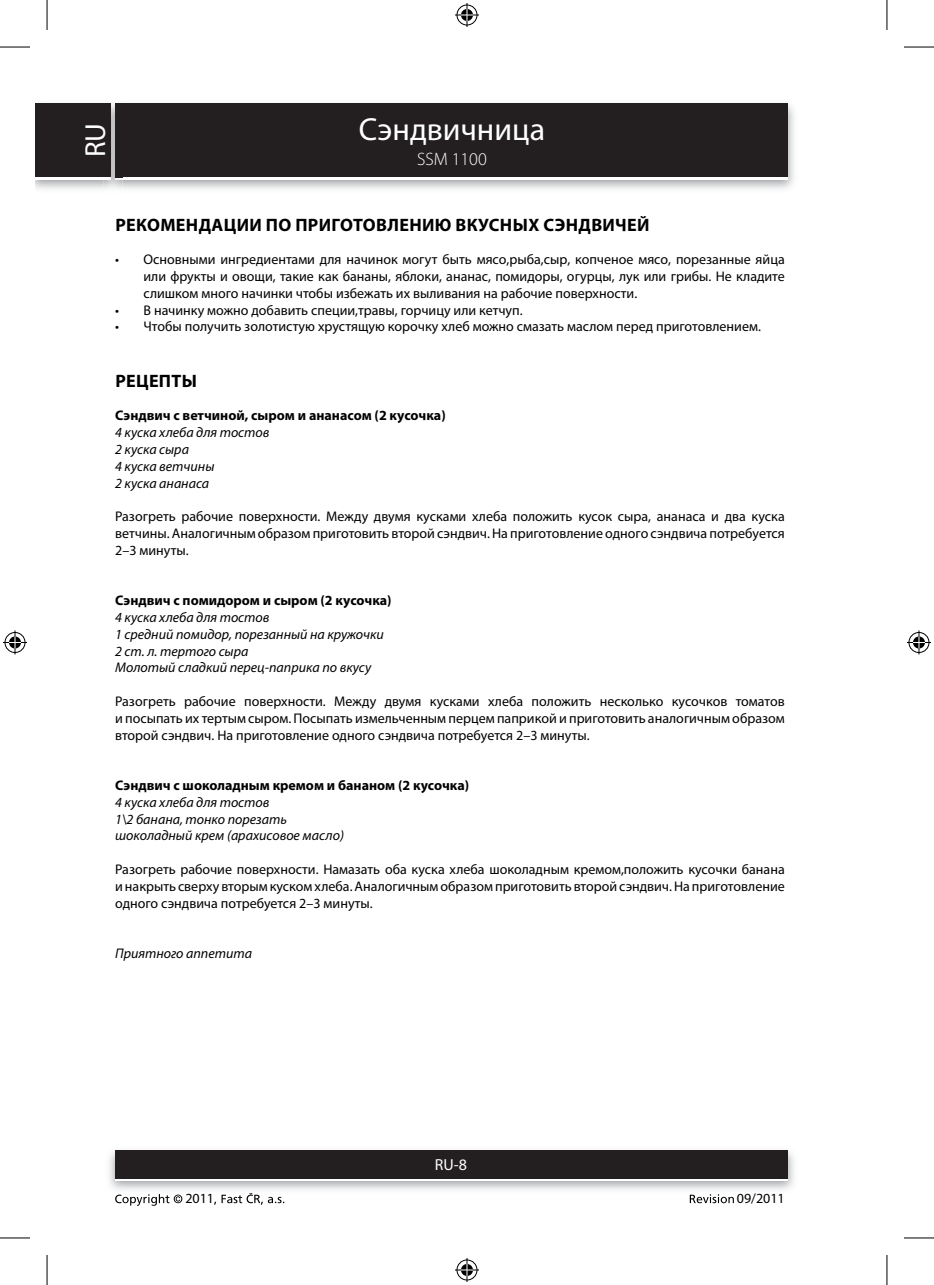
<style>
.page{position:relative;width:934px;height:1285px;background:#fff}
.page>*{position:absolute;margin:0;border:0;box-sizing:border-box;transform-origin:0 0}
.t1{font:32px "Myriad Pro";color:#fff}
.t2{font:29px "Myriad Pro";color:#fff}
.t3{font:700 18px "Myriad Pro";letter-spacing:.02em;color:#000}
.t4{font:300 18px "Myriad Pro";color:#fff}
.t5{font:16px "Myriad Pro";color:#fff}
.t6{font:14px/16.8px "Myriad Pro";color:#000;text-align:justify}
.t7{font:italic 14px/16.8px "Myriad Pro";color:#000}
.t8{font:700 14px "Myriad Pro";color:#000}
</style>
<div class="page">
<img style="left:36px;top:103px;width:758px;height:86px">
<div style="left:115px;top:106px;width:672px;height:74px;background:#fff"></div>
<div style="left:115px;top:104px;width:672px;height:73px;background:#231f20"></div>
<img style="left:109px;top:1150px;width:685px;height:43px">
<div style="left:115px;top:1153px;width:672px;height:28px;background:linear-gradient(to right,#fff,#fff)"></div>
<div style="left:115px;top:1150px;width:672px;height:28px;background:#231f20"></div>
<img style="left:104px;top:103px;width:18px;height:86px">
<img style="left:115px;top:177px;width:7px;height:3px">
<svg style="left:115px;top:104px;width:7px;height:2px"></svg>
<img style="left:115px;top:106px;width:7px;height:71px">
<div style="left:36px;top:106px;width:75px;height:74px;background:#fff"></div>
<div style="left:36px;top:104px;width:75px;height:73px;background:#231f20"></div>
<svg style="left:115px;top:1194px;width:67px;height:11px"></svg>
<svg style="left:214px;top:1193px;width:70px;height:11px"></svg>
<svg style="left:689px;top:1194px;width:44px;height:9px"></svg>
<hr style="left:0;top:47px;width:30px;height:1px;background:#000">
<hr style="left:903px;top:47px;width:30px;height:1px;background:#000">
<hr style="left:0;top:1237px;width:30px;height:1px;background:#000">
<hr style="left:903px;top:1237px;width:30px;height:1px;background:#000">
<hr style="left:47px;top:0;width:1px;height:30px;background:#000">
<hr style="left:47px;top:1255px;width:1px;height:30px;background:#000">
<hr style="left:886px;top:0;width:1px;height:30px;background:#000">
<hr style="left:886px;top:1255px;width:1px;height:30px;background:#000">
<svg style="left:455px;top:3px;width:24px;height:24px"></svg>
<svg style="left:455px;top:1258px;width:24px;height:24px"></svg>
<svg style="left:3px;top:630px;width:24px;height:24px"></svg>
<svg style="left:907px;top:630px;width:23px;height:24px"></svg>
<h2 class="t2" style="left:84px;top:157px;width:36px;rotate:-90deg">RU</h2>
<h1 class="t1" style="left:358px;top:117px;width:188px">Сэндвичница</h1>
<p class="t4" style="left:417px;top:152px;width:71px">SSM 1100</p>
<p class="t3" style="left:115px;top:218px;width:535px">РЕКОМЕНДАЦИИ ПО ПРИГОТОВЛЕНИЮ ВКУСНЫХ СЭНДВИЧЕЙ</p>
<p class="t6" style="left:143px;top:252px;width:642px;text-indent:-28px">• Основными ингредиентами для начинок могут быть мясо,рыба,сыр, копченое мясо, порезанные яйца или фрукты и овощи, такие как бананы, яблоки, ананас, помидоры, огурцы, лук или грибы. Не кладите слишком много начинки чтобы избежать их выливания на рабочие поверхности.</p>
<p class="t6" style="left:115px;top:303px;width:409px">• В начинку можно добавить специи,травы, горчицу или кетчуп.</p>
<p class="t6" style="left:115px;top:319px;width:647px">• Чтобы получить золотистую хрустящую корочку хлеб можно смазать маслом перед приготовлением.</p>
<p class="t3" style="left:115px;top:374px;width:83px">РЕЦЕПТЫ</p>
<p class="t8" style="left:115px;top:410px;width:332px">Сэндвич с ветчиной, сыром и ананасом (2 кусочка)</p>
<p class="t7" style="left:115px;top:425px;width:156px">4 куска хлеба для тостов<br>2 куска сыра<br>4 куска ветчины<br>2 куска ананаса</p>
<p class="t6" style="left:115px;top:509px;width:671px">Разогреть рабочие поверхности. Между двумя кусками хлеба положить кусок сыра, ананаса и два куска ветчины. Аналогичным образом приготовить второй сэндвич. На приготовление одного сэндвича потребуется 2–3 минуты.</p>
<p class="t8" style="left:115px;top:595px;width:278px">Сэндвич с помидором и сыром (2 кусочка)</p>
<p class="t7" style="left:115px;top:610px;width:270px">4 куска хлеба для тостов<br>1 средний помидор, порезанный на кружочки<br>2 ст. л. тертого сыра<br>Молотый сладкий перец-паприка по вкусу</p>
<p class="t6" style="left:115px;top:694px;width:671px">Разогреть рабочие поверхности. Между двумя кусками хлеба положить несколько кусочков томатов и посыпать их тертым сыром. Посыпать измельченным перцем паприкой и приготовить аналогичным образом второй сэндвич. На приготовление одного сэндвича потребуется 2–3 минуты.</p>
<p class="t8" style="left:115px;top:780px;width:355px">Сэндвич с шоколадным кремом и бананом (2 кусочка)</p>
<p class="t7" style="left:115px;top:795px;width:230px">4 куска хлеба для тостов<br>1\2 банана, тонко порезать шоколадный крем (арахисовое масло)</p>
<p class="t6" style="left:115px;top:862px;width:671px">Разогреть рабочие поверхности. Намазать оба куска хлеба шоколадным кремом,положить кусочки банана и накрыть сверху вторым куском хлеба. Аналогичным образом приготовить второй сэндвич. На приготовление одного сэндвича потребуется 2–3 минуты.</p>
<p class="t7" style="left:115px;top:946px;width:138px">Приятного аппетита</p>
<p class="t5" style="left:435px;top:1158px;width:34px">RU-8</p>
<p class="t6" style="left:185px;top:1191px;width:30px">2011</p>
<p class="t6" style="left:736px;top:1191px;width:49px">09/2011</p>
</div>
